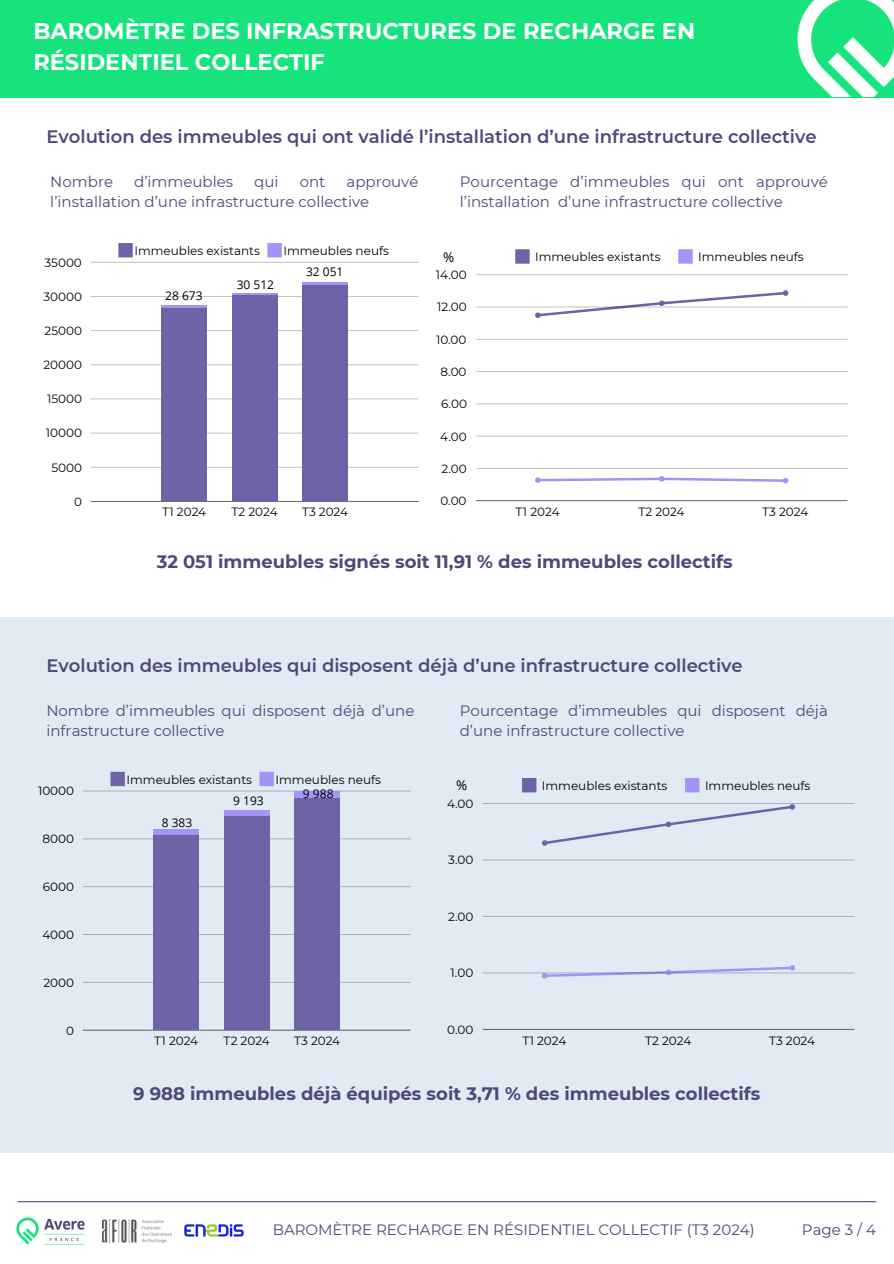
<style>
.page{position:relative;width:894px;height:1264px;background:#fff}
.page>*{position:absolute;margin:0;border:0;box-sizing:border-box;transform-origin:0 0}
.t1{font:700 22.5px/30.3px "Montserrat";color:#fff}
.t2{font:600 18px "Montserrat";color:#4f4878}
.t3{font:700 18px "Montserrat";color:#4f4878}
.t4{font:15px/20.2px "Montserrat";color:#4f4878}
.t5{font:13.5px "Open Sans";color:#000}
.t6{font:12px "Montserrat";color:#000}
.t7{font:12px "Open Sans";color:#000}
</style>
<div class="page">
<div style="left:0;top:0;width:893px;height:97px;background:#17e37c"></div>
<img style="left:797px;top:0;width:96px;height:97px">
<div style="left:0;top:617px;width:893px;height:536px;background:#e1ebf4"></div>
<div style="left:110px;top:771px;width:15px;height:15px;background:#6d63a6"></div>
<div style="left:259px;top:771px;width:15px;height:15px;background:#a394f7"></div>
<hr style="left:83px;top:1029px;width:327px;height:1px;background:#b7bfc7">
<hr style="left:83px;top:982px;width:327px;height:1px;background:#b1b9c0">
<hr style="left:83px;top:934px;width:327px;height:1px;background:#aab1b8">
<hr style="left:83px;top:886px;width:327px;height:1px;background:#b3bbc2">
<hr style="left:83px;top:838px;width:327px;height:1px;background:#bcc5cc">
<hr style="left:83px;top:790px;width:327px;height:1px;background:#c5ced6">
<div style="left:153px;top:834px;width:46px;height:196px;background:#6d63a6"></div>
<div style="left:153px;top:829px;width:46px;height:5px;background:#a394f7"></div>
<div style="left:224px;top:815px;width:45px;height:215px;background:#6d63a6"></div>
<div style="left:224px;top:810px;width:45px;height:5px;background:#a394f7"></div>
<div style="left:294px;top:797px;width:46px;height:233px;background:#6d63a6"></div>
<div style="left:294px;top:791px;width:46px;height:6px;background:#a394f7"></div>
<div style="left:118px;top:243px;width:15px;height:14px;background:#6d63a6"></div>
<div style="left:267px;top:243px;width:15px;height:14px;background:#a394f7"></div>
<hr style="left:91px;top:501px;width:327px;height:1px;background:#000;opacity:.6">
<hr style="left:91px;top:467px;width:327px;height:1px;background:#cecece">
<hr style="left:91px;top:433px;width:327px;height:1px;background:#d9d9d9">
<hr style="left:91px;top:398px;width:327px;height:1px;background:#dbdbdb">
<hr style="left:91px;top:364px;width:327px;height:1px;background:#d1d1d1">
<hr style="left:91px;top:330px;width:327px;height:1px;background:#c6c6c6">
<hr style="left:91px;top:296px;width:327px;height:1px;background:#c4c4c4">
<hr style="left:91px;top:262px;width:327px;height:1px;background:#cecece">
<div style="left:161px;top:307px;width:46px;height:194px;background:#6d63a6"></div>
<hr style="left:161px;top:305px;width:46px;height:2px;background:#a394f7">
<div style="left:232px;top:295px;width:45px;height:206px;background:#6d63a6"></div>
<hr style="left:232px;top:293px;width:45px;height:2px;background:#a394f7">
<div style="left:302px;top:284px;width:46px;height:217px;background:#6d63a6"></div>
<hr style="left:302px;top:282px;width:46px;height:2px;background:#a394f7">
<hr style="left:17px;top:1201px;width:859px;height:1px;background:#4f4878">
<svg style="left:515px;top:249px;width:14px;height:15px"></svg>
<svg style="left:678px;top:249px;width:14px;height:15px"></svg>
<svg style="left:535px;top:290px;width:253px;height:28px"></svg>
<svg style="left:535px;top:476px;width:253px;height:7px"></svg>
<hr style="left:476px;top:500px;width:371px;height:1px;background:#7f7f7f">
<hr style="left:476px;top:468px;width:371px;height:1px;background:#c7c7c7">
<hr style="left:476px;top:436px;width:371px;height:1px;background:#d9d9d9">
<hr style="left:476px;top:403px;width:371px;height:1px;background:#d4d4d4">
<hr style="left:476px;top:371px;width:371px;height:1px;background:#c3c3c3">
<hr style="left:476px;top:339px;width:371px;height:1px;background:#cecece">
<hr style="left:476px;top:307px;width:371px;height:1px;background:#000;opacity:.25">
<hr style="left:476px;top:274px;width:371px;height:1px;background:#cdcdcd">
<img style="left:103px;top:1219px;width:68px;height:23px">
<img style="left:16px;top:1217px;width:69px;height:28px">
<img style="left:185px;top:1224px;width:58px;height:12px">
<svg style="left:522px;top:778px;width:14px;height:14px"></svg>
<svg style="left:685px;top:778px;width:14px;height:14px"></svg>
<svg style="left:542px;top:804px;width:253px;height:41px"></svg>
<svg style="left:541px;top:965px;width:253px;height:13px"></svg>
<hr style="left:482px;top:1029px;width:372px;height:1px;background:#65696e">
<hr style="left:482px;top:972px;width:372px;height:1px;background:#000;opacity:.25">
<hr style="left:482px;top:916px;width:372px;height:1px;background:#acb3ba">
<hr style="left:482px;top:859px;width:372px;height:1px;background:#c2cad2">
<hr style="left:482px;top:803px;width:372px;height:1px;background:#abb2b9">
<p class="t1" style="left:33px;top:16px;width:663px">BAROMÈTRE DES INFRASTRUCTURES DE RECHARGE EN<br>RÉSIDENTIEL COLLECTIF</p>
<p class="t2" style="left:46px;top:125px;width:771px">Evolution des immeubles qui ont validé l’installation d’une infrastructure collective</p>
<h4 class="t4" style="left:50px;top:171px;width:369px;text-indent:296px">approuvé l’installation d’une infrastructure collective</h4>
<h4 class="t4" style="left:459px;top:171px;width:369px">Pourcentage d’immeubles qui ont approuvé l’installation d’une infrastructure collective</h4>
<h4 class="t4" style="left:50px;top:171px;width:64px">Nombre</h4>
<h4 class="t4" style="left:134px;top:171px;width:100px">d’immeubles</h4>
<h4 class="t4" style="left:254px;top:171px;width:26px">qui</h4>
<h4 class="t4" style="left:299px;top:171px;width:27px">ont</h4>
<p class="t6" style="left:45px;top:255px;width:39px">35000</p>
<p class="t6" style="left:134px;top:243px;width:127px">Immeubles existants</p>
<p class="t6" style="left:283px;top:243px;width:107px">Immeubles neufs</p>
<p class="t7" style="left:237px;top:276px;width:39px">30 512</p>
<p class="t7" style="left:306px;top:263px;width:39px">32 051</p>
<h2 class="t5" style="left:443px;top:248px;width:13px">%</h2>
<p class="t6" style="left:436px;top:267px;width:32px">14.00</p>
<p class="t6" style="left:535px;top:249px;width:127px">Immeubles existants</p>
<p class="t6" style="left:698px;top:249px;width:107px">Immeubles neufs</p>
<p class="t6" style="left:43px;top:289px;width:40px">30000</p>
<p class="t7" style="left:165px;top:287px;width:39px">28 673</p>
<p class="t6" style="left:437px;top:300px;width:31px">12.00</p>
<p class="t6" style="left:45px;top:323px;width:39px">25000</p>
<p class="t6" style="left:436px;top:332px;width:32px">10.00</p>
<p class="t6" style="left:43px;top:357px;width:40px">20000</p>
<p class="t6" style="left:440px;top:364px;width:28px">8.00</p>
<p class="t6" style="left:47px;top:391px;width:36px">15000</p>
<p class="t6" style="left:441px;top:396px;width:27px">6.00</p>
<p class="t6" style="left:46px;top:426px;width:38px">10000</p>
<p class="t6" style="left:440px;top:429px;width:28px">4.00</p>
<p class="t6" style="left:51px;top:460px;width:32px">5000</p>
<p class="t6" style="left:441px;top:461px;width:27px">2.00</p>
<p class="t6" style="left:74px;top:494px;width:9px">0</p>
<p class="t6" style="left:162px;top:504px;width:45px">T1 2024</p>
<p class="t6" style="left:231px;top:504px;width:48px">T2 2024</p>
<p class="t6" style="left:302px;top:504px;width:48px">T3 2024</p>
<p class="t6" style="left:440px;top:493px;width:28px">0.00</p>
<p class="t6" style="left:515px;top:504px;width:45px">T1 2024</p>
<p class="t6" style="left:638px;top:504px;width:48px">T2 2024</p>
<p class="t6" style="left:762px;top:504px;width:48px">T3 2024</p>
<p class="t3" style="left:157px;top:551px;width:577px">32 051 immeubles signés soit 11,91 % des immeubles collectifs</p>
<h4 class="t2" style="left:46px;top:654px;width:697px">Evolution des immeubles qui disposent déjà d’une infrastructure collective</h4>
<p class="t4" style="left:46px;top:700px;width:369px">Nombre d’immeubles qui disposent déjà d’une infrastructure collective</p>
<p class="t4" style="left:459px;top:700px;width:369px">Pourcentage d’immeubles qui disposent déjà d’une infrastructure collective</p>
<p class="t6" style="left:38px;top:783px;width:38px">10000</p>
<p class="t6" style="left:42px;top:831px;width:33px">8000</p>
<p class="t6" style="left:43px;top:879px;width:33px">6000</p>
<p class="t6" style="left:42px;top:927px;width:33px">4000</p>
<p class="t6" style="left:43px;top:975px;width:32px">2000</p>
<p class="t6" style="left:66px;top:1022px;width:9px">0</p>
<p class="t6" style="left:126px;top:772px;width:127px">Immeubles existants</p>
<p class="t6" style="left:275px;top:772px;width:107px">Immeubles neufs</p>
<p class="t7" style="left:162px;top:814px;width:32px">8 383</p>
<h3 class="t7" style="left:233px;top:792px;width:32px">9 193</h3>
<h4 class="t7" style="left:303px;top:785px;width:32px">9 988</h4>
<p class="t6" style="left:154px;top:1033px;width:45px">T1 2024</p>
<p class="t6" style="left:223px;top:1033px;width:48px">T2 2024</p>
<p class="t6" style="left:294px;top:1033px;width:48px">T3 2024</p>
<p class="t5" style="left:456px;top:776px;width:13px">%</p>
<p class="t6" style="left:447px;top:796px;width:28px">4.00</p>
<p class="t6" style="left:448px;top:852px;width:27px">3.00</p>
<p class="t6" style="left:448px;top:909px;width:27px">2.00</p>
<p class="t6" style="left:450px;top:965px;width:24px">1.00</p>
<p class="t6" style="left:447px;top:1022px;width:28px">0.00</p>
<p class="t6" style="left:542px;top:778px;width:127px">Immeubles existants</p>
<p class="t6" style="left:704px;top:778px;width:107px">Immeubles neufs</p>
<p class="t6" style="left:522px;top:1033px;width:45px">T1 2024</p>
<p class="t6" style="left:645px;top:1033px;width:48px">T2 2024</p>
<p class="t6" style="left:768px;top:1033px;width:48px">T3 2024</p>
<p class="t3" style="left:133px;top:1082px;width:628px">9 988 immeubles déjà équipés soit 3,71 % des immeubles collectifs</p>
<h2 class="t4" style="left:273px;top:1219px;width:483px">BAROMÈTRE RECHARGE EN RÉSIDENTIEL COLLECTIF (T3 2024)</h2>
<h2 class="t4" style="left:801px;top:1219px;width:76px">Page 3 / 4</h2>
</div>
